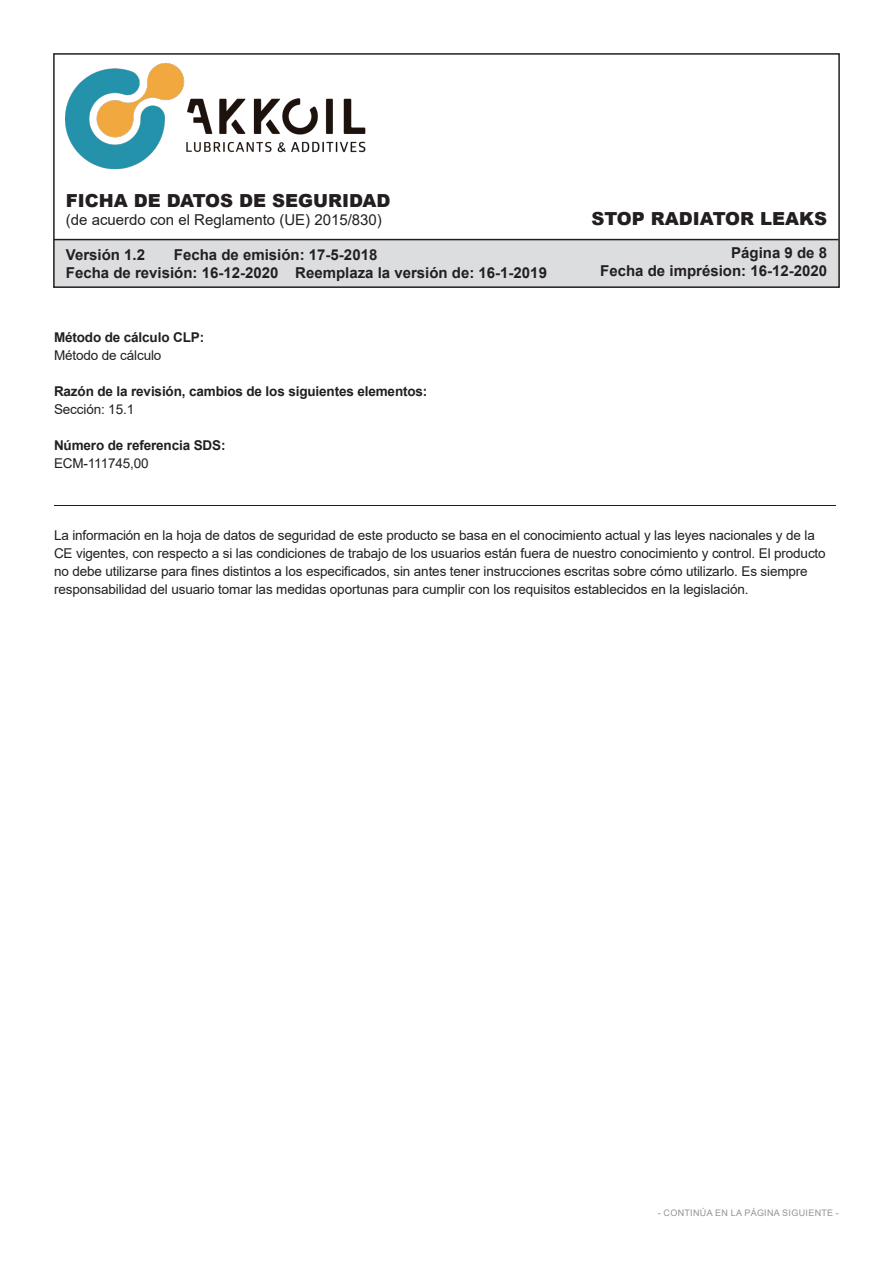
<style>
.page{position:relative;width:893px;height:1263px;background:#fff}
.page>*{position:absolute;margin:0;border:0;box-sizing:border-box;transform-origin:0 0}
.t1{font:900 18px "Arial";color:#231f20}
.t2{font:700 15px/18px "Arial";color:#231f20}
.t3{font:15px "Arial";color:#231f20}
.t4{font:13.5px/18px "Arial";letter-spacing:-.01em;color:#231f20}
.t5{font:700 13.5px "Arial";letter-spacing:-.01em;color:#231f20}
.t6{font:9px "Arial";letter-spacing:.035em;color:#939598}
</style>
<div class="page">
<div style="left:53px;top:240px;width:787px;height:48px;background:#dcdddf"></div>
<div style="left:53px;top:53px;width:787px;height:235px;border:2px solid #231f20"></div>
<img style="left:66px;top:64px;width:300px;height:104px">
<hr style="left:54px;top:239px;width:784px;height:1px;background:#231f20">
<hr style="left:54px;top:505px;width:782px;height:1px;background:#231f20">
<h1 class="t1" style="left:66px;top:187px;width:326px">FICHA DE DATOS DE SEGURIDAD</h1>
<p class="t3" style="left:66px;top:209px;width:317px">(de acuerdo con el Reglamento (UE) 2015/830)</p>
<p class="t2" style="left:66px;top:246px;width:81px">Versión 1.2</p>
<p class="t2" style="left:66px;top:246px;width:483px;text-indent:108px">Fecha de emisión: 17-5-2018<br>Fecha de revisión: 16-12-2020 Reemplaza la versión de: 16-1-2019</p>
<p class="t5" style="left:54px;top:328px;width:152px">Método de cálculo CLP:</p>
<p class="t4" style="left:54px;top:346px;width:109px">Método de cálculo</p>
<p class="t5" style="left:54px;top:382px;width:375px">Razón de la revisión, cambios de los siguientes elementos:</p>
<p class="t4" style="left:54px;top:400px;width:82px">Sección: 15.1</p>
<p class="t5" style="left:54px;top:436px;width:173px">Número de referencia SDS:</p>
<p class="t4" style="left:54px;top:454px;width:96px">ECM-111745,00</p>
<h1 class="t1" style="left:591px;top:206px;width:237px">STOP RADIATOR LEAKS</h1>
<p class="t2" style="left:600px;top:244px;width:228px;text-align:right">Página 9 de 8<br>Fecha de imprésion: 16-12-2020</p>
<p class="t4" style="left:54px;top:526px;width:773px">La información en la hoja de datos de seguridad de este producto se basa en el conocimiento actual y las leyes nacionales y de la CE vigentes, con respecto a si las condiciones de trabajo de los usuarios están fuera de nuestro conocimiento y control. El producto no debe utilizarse para fines distintos a los especificados, sin antes tener instrucciones escritas sobre cómo utilizarlo. Es siempre responsabilidad del usuario tomar las medidas oportunas para cumplir con los requisitos establecidos en la legislación.</p>
<p class="t6" style="left:658px;top:1206px;width:183px">- CONTINÚA EN LA PÁGINA SIGUIENTE -</p>
</div>
